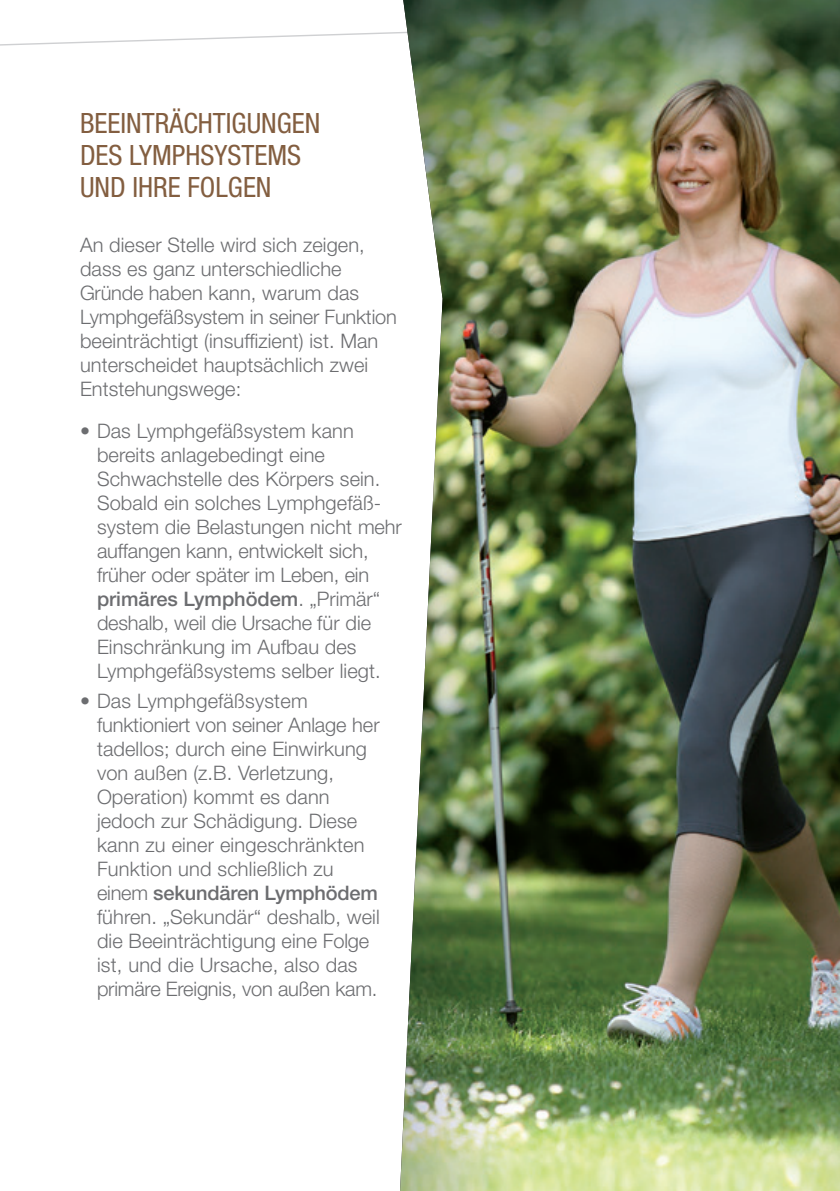
<style>
.page{position:relative;width:840px;height:1191px;background:#fff}
.page>*{position:absolute;margin:0;border:0;box-sizing:border-box;transform-origin:0 0}
.t1{font:condensed 28px/32px "Helvetica Neue LT Std";color:#835e40}
.t2{font:300 20px/24px "Helvetica Neue LT Pro";letter-spacing:.005em;color:#6c6d70}
.t3{font:300 20px/24px "Helvetica Neue LT Std";letter-spacing:.005em;color:#6c6d70}
.s1{font-weight:500}
</style>
<div class="page">
<img style="left:0;top:0;width:839px;height:1191px">
<h1 class="t1" style="left:80px;top:107px;width:242px">BEEINTRÄCHTIGUNGEN<br>DES LYMPHSYSTEMS<br>UND IHRE FOLGEN</h1>
<p class="t3" style="left:80px;top:232px;width:318px">An dieser Stelle wird sich zeigen, dass es ganz unterschiedliche<br>Gründe haben kann, warum das<br>Lymphgefäßsystem in seiner Funktion beeinträchtigt (insuffizient) ist. Man unterscheidet hauptsächlich zwei<br>Entstehungswege:</p>
<p class="t2" style="left:97px;top:419px;width:306px;text-indent:-17px">• Das Lymphgefäßsystem kann bereits anlagebedingt eine<br>Schwachstelle des Körpers sein.<br>Sobald ein solches Lymphgefäß&shy;system die Belastungen nicht mehr auffangen kann, entwickelt sich, früher oder später im Leben, ein <span class="s1">primäres Lymphödem</span>. „Primär“ deshalb, weil die Ursache für die<br>Einschränkung im Aufbau des<br>Lymphgefäßsystems selber liegt.</p>
<p class="t2" style="left:97px;top:688px;width:284px;text-indent:-17px">• Das Lymphgefäßsystem funktioniert von seiner Anlage her tadellos; durch eine Einwirkung von außen (z.B. Verletzung,<br>Operation) kommt es dann jedoch zur Schädigung. Diese kann zu einer eingeschränkten<br>Funktion und schließlich zu einem <span class="s1">sekundären Lymphödem </span>führen. „Sekundär“ deshalb, weil die Beeinträchtigung eine Folge ist, und die Ursache, also das primäre Ereignis, von außen kam.</p>
</div>
